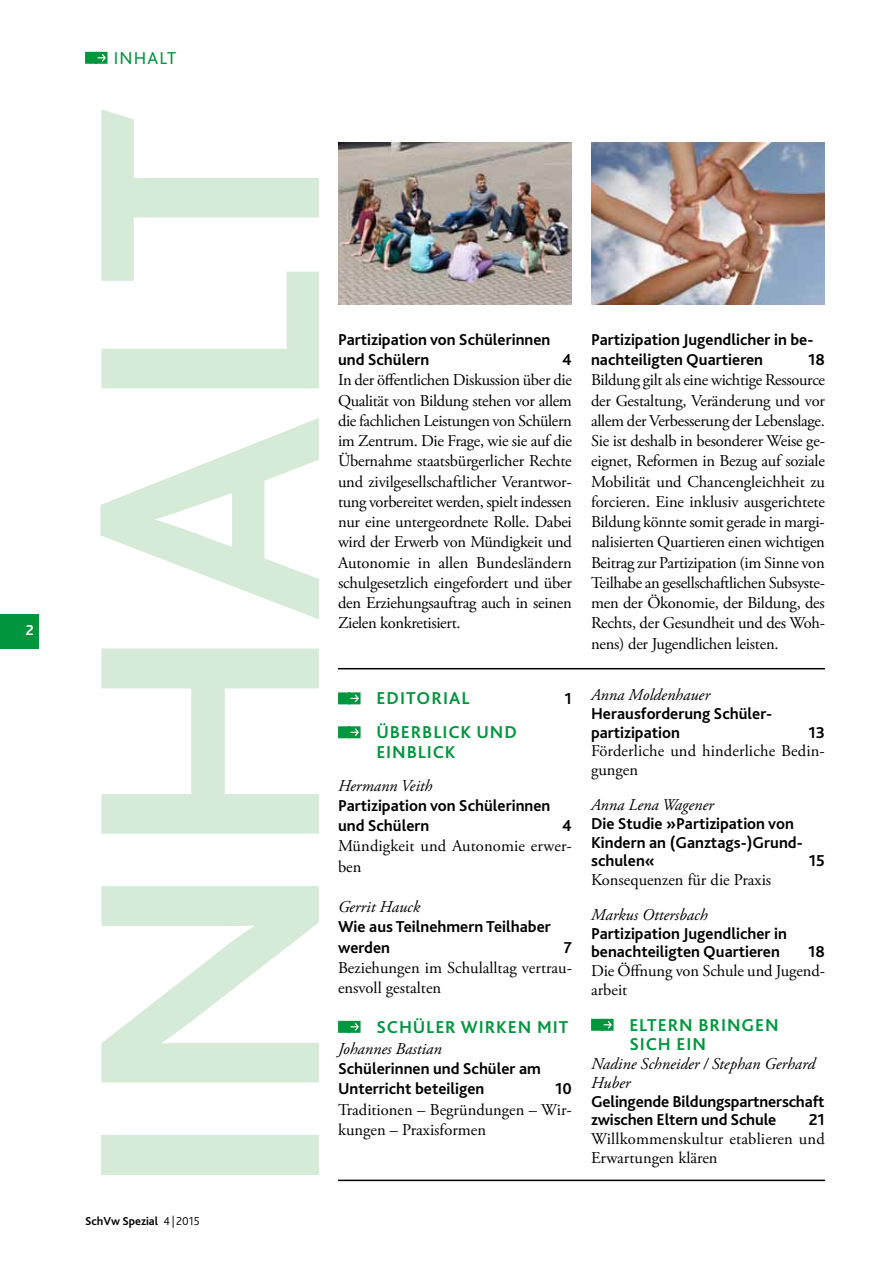
<style>
.page{position:relative;width:893px;height:1263px;background:#fff}
.page>*{position:absolute;margin:0;border:0;box-sizing:border-box;transform-origin:0 0}
.t1{font:700 330px "Bliss 2";color:#d6ead8}
.t2{font:700 18px "Bliss 2";letter-spacing:.05em;color:#00963e}
.t3{font:18px "Bliss 2";letter-spacing:.065em;color:#00963e}
.t4{font:16.5px/20.2px "Adobe Garamond Pro";color:#000}
.t5{font:700 16.5px/20.2px "Bliss 2";color:#000}
.t6{font:italic 16.5px/18.8px "Adobe Garamond Pro";color:#000}
.t7{font:700 15px "Bliss 2";color:#fff}
.t8{font:700 12px "Bliss 2";color:#000}
.s1{font-weight:300}
</style>
<div class="page">
<div style="left:0;top:614px;width:38px;height:34px;background:#00963e"></div>
<svg style="left:85px;top:52px;width:23px;height:12px"></svg>
<svg style="left:338px;top:692px;width:23px;height:12px"></svg>
<svg style="left:338px;top:726px;width:23px;height:12px"></svg>
<svg style="left:338px;top:1021px;width:23px;height:12px"></svg>
<svg style="left:591px;top:1019px;width:23px;height:12px"></svg>
<hr style="left:338px;top:668px;width:487px;height:1px;background:#000">
<hr style="left:338px;top:1179px;width:487px;height:2px;background:#000">
<img style="left:338px;top:142px;width:234px;height:162px">
<img style="left:591px;top:142px;width:234px;height:162px">
<p class="t7" style="left:26px;top:621px;width:10px">2</p>
<p class="t3" style="left:114px;top:47px;width:64px">inhalt</p>
<h1 class="t1" style="left:4px;top:1201px;width:1067px;rotate:-90deg">INHALT</h1>
<p class="t8" style="left:85px;top:1213px;width:116px">SchVw Spezial <span class="s1">4|2015</span></p>
<p class="t5" style="left:338px;top:329px;width:214px">Partizipation von Schülerinnen und Schülern</p>
<p class="t5" style="left:562px;top:349px;width:11px">4</p>
<p class="t4" style="left:338px;top:371px;width:236px;text-align:justify">In der öffentlichen Diskussion über die Qualität von Bildung stehen vor allem die fachlichen Leistungen von Schülern im Zentrum. Die Frage, wie sie auf die Übernahme staatsbürgerlicher Rechte und zivilgesellschaftlicher Verantwor&shy;tung vorbereitet werden, spielt indessen nur eine untergeordnete Rolle. Dabei wird der Erwerb von Mündigkeit und Autonomie in allen Bundesländern schulgesetzlich eingefordert und über den Erziehungsauftrag auch in seinen Zielen konkretisiert.</p>
<p class="t2" style="left:376px;top:687px;width:95px">editorial</p>
<p class="t5" style="left:565px;top:688px;width:9px">1</p>
<p class="t2" style="left:376px;top:721px;width:142px">Überblick und</p>
<p class="t2" style="left:338px;top:741px;width:25px">E</p>
<p class="t2" style="left:386px;top:741px;width:71px">inblick</p>
<p class="t6" style="left:338px;top:776px;width:96px">Hermann Veith</p>
<p class="t5" style="left:338px;top:795px;width:214px">Partizipation von Schülerinnen und Schülern</p>
<p class="t5" style="left:562px;top:815px;width:11px">4</p>
<p class="t4" style="left:338px;top:836px;width:235px">Mündigkeit und Autonomie erwer&shy;ben</p>
<p class="t6" style="left:338px;top:898px;width:84px">Gerrit Hauck</p>
<p class="t5" style="left:338px;top:916px;width:214px">Wie aus Teilnehmern Teilhaber werden</p>
<p class="t5" style="left:564px;top:936px;width:10px">7</p>
<p class="t4" style="left:338px;top:958px;width:235px">Beziehungen im Schulalltag vertrau&shy;ensvoll gestalten</p>
<p class="t2" style="left:376px;top:1016px;width:194px">Schü ler wirken mit</p>
<p class="t6" style="left:338px;top:1040px;width:105px">Johannes Bastian</p>
<p class="t5" style="left:338px;top:1058px;width:204px">Schülerinnen und Schüler am<br>Unterricht beteiligen</p>
<p class="t5" style="left:555px;top:1078px;width:18px">10</p>
<p class="t4" style="left:338px;top:1100px;width:235px">Traditionen – Begründungen – Wir&shy;kungen – Praxisformen</p>
<p class="t5" style="left:591px;top:329px;width:224px">Partizipation Jugendlicher in be&shy;nachteiligten Quartieren</p>
<p class="t5" style="left:808px;top:349px;width:18px">18</p>
<p class="t4" style="left:591px;top:371px;width:236px;text-align:justify">Bildung gilt als eine wichtige Ressource der Gestaltung, Veränderung und vor allem der Verbesserung der Lebenslage.<br>Sie ist deshalb in besonderer Weise ge&shy;eignet, Reformen in Bezug auf soziale Mobilität und Chancengleichheit zu forcieren. Eine inklusiv ausgerichtete Bildung könnte somit gerade in margi&shy;nalisierten Quartieren einen wichtigen Beitrag zur Partizipation (im Sinne von Teilhabe an gesellschaftlichen Subsyste&shy;men der Ökonomie, der Bildung, des Rechts, der Gesundheit und des Woh&shy;nens) der Jugendlichen leisten.</p>
<p class="t6" style="left:591px;top:686px;width:120px">Anna Moldenhauer</p>
<p class="t5" style="left:591px;top:703px;width:183px;line-height:18.8px">Herausforderung Schüler&shy;partizipation</p>
<p class="t5" style="left:808px;top:721px;width:18px">13</p>
<p class="t4" style="left:591px;top:742px;width:235px;line-height:18.8px">Förderliche und hinderliche Bedin&shy;gungen</p>
<p class="t6" style="left:591px;top:796px;width:124px">Anna Lena Wagener</p>
<p class="t5" style="left:591px;top:813px;width:213px;line-height:18.8px">Die Studie »Partizipation von<br>Kindern an (Ganztags-)Grund&shy;schulen«</p>
<p class="t5" style="left:809px;top:850px;width:18px">15</p>
<p class="t4" style="left:591px;top:870px;width:182px">Konsequenzen für die Praxis</p>
<p class="t6" style="left:591px;top:906px;width:118px">Markus Ottersbach</p>
<p class="t5" style="left:591px;top:923px;width:197px;line-height:18.8px">Partizipation Jugendlicher in benachteiligten Quartieren</p>
<p class="t5" style="left:808px;top:941px;width:18px">18</p>
<p class="t4" style="left:591px;top:962px;width:235px;line-height:18.8px">Die Öffnung von Schule und Jugend&shy;arbeit</p>
<p class="t2" style="left:629px;top:1013px;width:151px">eltern bringen</p>
<p class="t2" style="left:591px;top:1033px;width:25px">s</p>
<p class="t2" style="left:640px;top:1033px;width:68px">ich ein</p>
<p class="t6" style="left:591px;top:1055px;width:226px">Nadine Schneider / Stephan Gerhard<br>Huber</p>
<p class="t5" style="left:591px;top:1091px;width:235px;line-height:18.8px">Gelingende Bildungspartnerschaft zwischen Eltern und Schule</p>
<p class="t5" style="left:809px;top:1109px;width:18px">21</p>
<p class="t4" style="left:591px;top:1130px;width:235px;line-height:18.8px">Willkommenskultur etablieren und<br>Erwartungen klären</p>
</div>
